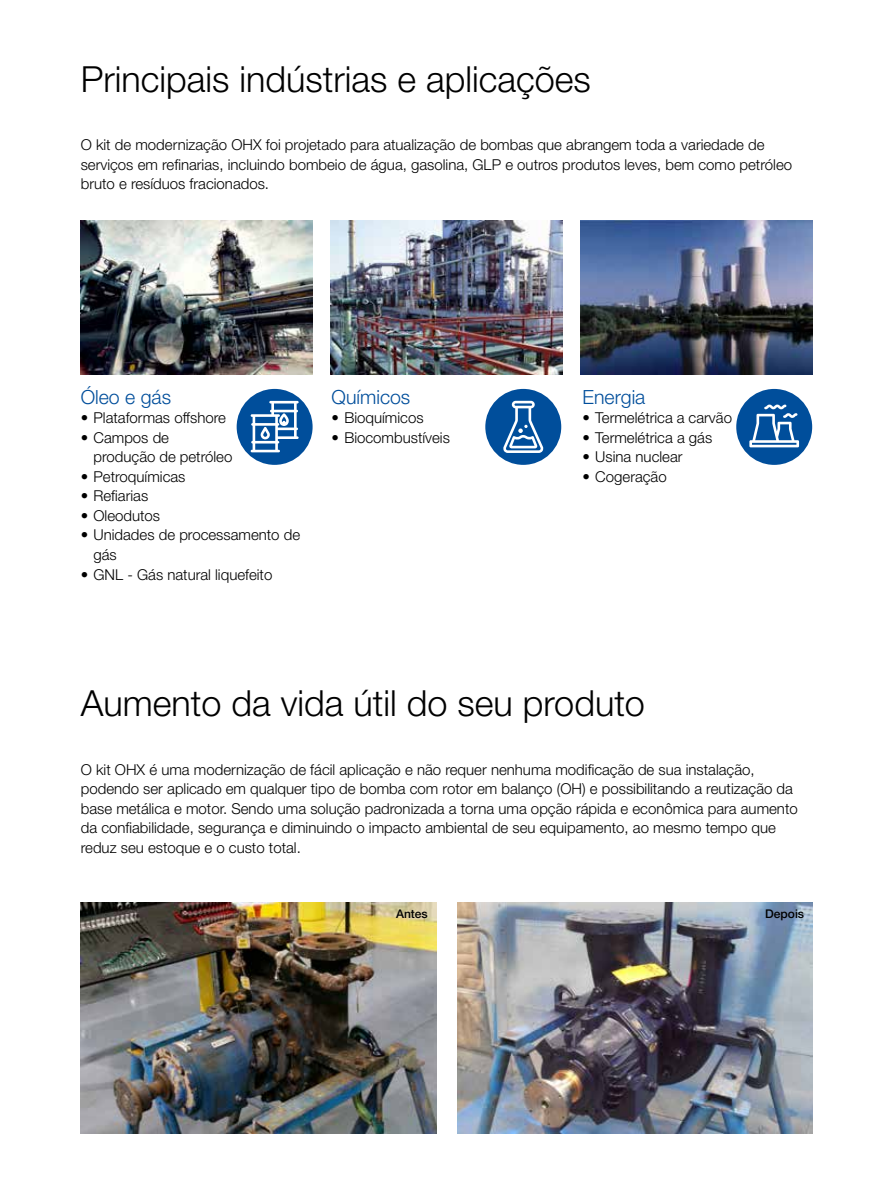
<style>
.page{position:relative;width:893px;height:1191px;background:#fff}
.page>*{position:absolute;margin:0;border:0;box-sizing:border-box;transform-origin:0 0}
.t1{font:300 36px "Helvetica Neue LT Pro";color:#000}
.t2{font:300 19.5px "Helvetica Neue LT Pro";color:#004e9b}
.t3{font:300 15px/19.5px "Helvetica Neue LT Pro";color:#000}
.t4{font:500 12px "Helvetica Neue LT Pro";color:#000}
</style>
<div class="page">
<img style="left:81px;top:220px;width:232px;height:154px">
<img style="left:331px;top:220px;width:231px;height:154px">
<img style="left:580px;top:220px;width:232px;height:154px">
<img style="left:457px;top:902px;width:355px;height:231px">
<img style="left:81px;top:902px;width:355px;height:231px">
<div style="left:485px;top:389px;width:76px;height:76px;background:#004e9b;border-radius:50%"></div>
<svg style="left:503px;top:401px;width:40px;height:52px"></svg>
<div style="left:237px;top:389px;width:76px;height:76px;background:#004e9b;border-radius:50%"></div>
<svg style="left:251px;top:401px;width:48px;height:51px"></svg>
<div style="left:736px;top:389px;width:76px;height:76px;background:#004e9b;border-radius:50%"></div>
<svg style="left:749px;top:404px;width:50px;height:43px"></svg>
<h1 class="t1" style="left:81px;top:57px;width:512px">Principais indústrias e aplicações</h1>
<p class="t3" style="left:81px;top:135px;width:713px">O kit de modernização OHX foi projetado para atualização de bombas que abrangem toda a variedade de serviços em refinarias, incluindo bombeio de água, gasolina, GLP e outros produtos leves, bem como petróleo bruto e resíduos fracionados.</p>
<h2 class="t2" style="left:81px;top:385px;width:92px">Óleo e gás</h2>
<p class="t3" style="left:81px;top:408px;width:147px">• Plataformas offshore</p>
<p class="t3" style="left:93px;top:427px;width:140px;text-indent:-13px">• Campos de produção de petróleo</p>
<p class="t3" style="left:81px;top:466px;width:106px">• Petroquímicas</p>
<p class="t3" style="left:81px;top:486px;width:69px">• Refiarias</p>
<p class="t3" style="left:81px;top:505px;width:81px">• Oleodutos</p>
<p class="t3" style="left:93px;top:525px;width:208px;text-indent:-13px">• Unidades de processamento de gás</p>
<p class="t3" style="left:81px;top:564px;width:193px">• GNL - Gás natural liquefeito</p>
<h2 class="t2" style="left:332px;top:385px;width:80px">Químicos</h2>
<p class="t3" style="left:332px;top:408px;width:93px">• Bioquímicos</p>
<p class="t3" style="left:332px;top:427px;width:120px">• Biocombustíveis</p>
<h2 class="t2" style="left:583px;top:385px;width:64px">Energia</h2>
<p class="t3" style="left:583px;top:408px;width:151px">• Termelétrica a carvão</p>
<p class="t3" style="left:583px;top:427px;width:131px">• Termelétrica a gás</p>
<p class="t3" style="left:583px;top:447px;width:101px">• Usina nuclear</p>
<p class="t3" style="left:583px;top:466px;width:86px">• Cogeração</p>
<h1 class="t1" style="left:81px;top:681px;width:566px">Aumento da vida útil do seu produto</h1>
<p class="t3" style="left:81px;top:759px;width:718px">O kit OHX é uma modernização de fácil aplicação e não requer nenhuma modificação de sua instalação, podendo ser aplicado em qualquer tipo de bomba com rotor em balanço (OH) e possibilitando a reutização da base metálica e motor. Sendo uma solução padronizada a torna uma opção rápida e econômica para aumento da confiabilidade, segurança e diminuindo o impacto ambiental de seu equipamento, ao mesmo tempo que reduz seu estoque e o custo total.</p>
<p class="t4" style="left:396px;top:907px;width:33px">Antes</p>
<p class="t4" style="left:765px;top:907px;width:40px">Depois</p>
</div>
